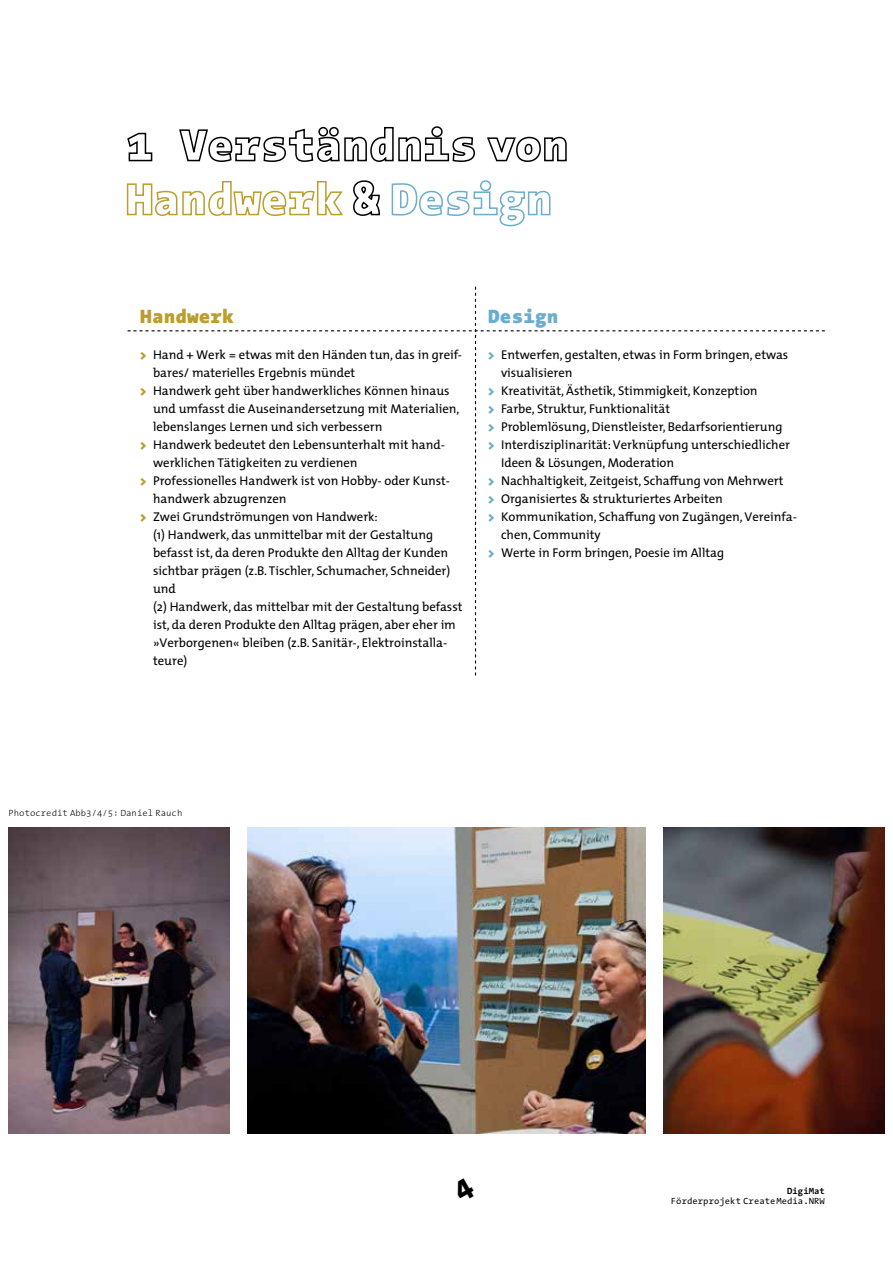
<style>
.page{position:relative;width:893px;height:1263px;background:#fff}
.page>*{position:absolute;margin:0;border:0;box-sizing:border-box;transform-origin:0 0}
.t1{font:900 19.5px "The Sans Mono";color:#bb9e2d}
.t2{font:900 19.5px "The Sans Mono";color:#6cadcd}
.t3{font:12.75px "The Mix";color:#000}
.t4{font:300 9px "The Sans Mono";color:#000}
.t5{font:9px "The Sans Mono";color:#000}
.t6{font:700 9px "The Sans Mono";color:#000}
.s1{font-weight:900;color:#bb9e2d}
.s2{font-weight:900;color:#6cadcd}
</style>
<div class="page">
<svg style="left:127px;top:132px;width:26px;height:30px"></svg>
<svg style="left:179px;top:126px;width:296px;height:36px"></svg>
<svg style="left:487px;top:136px;width:80px;height:26px"></svg>
<svg style="left:126px;top:181px;width:217px;height:35px"></svg>
<svg style="left:353px;top:180px;width:27px;height:36px"></svg>
<svg style="left:391px;top:180px;width:160px;height:47px"></svg>
<svg style="left:128px;top:287px;width:697px;height:388px"></svg>
<img style="left:248px;top:827px;width:397px;height:306px">
<img style="left:9px;top:827px;width:221px;height:306px">
<img style="left:663px;top:827px;width:221px;height:306px">
<h1 class="t1" style="left:140px;top:305px;width:95px">Handwerk</h1>
<h1 class="t2" style="left:488px;top:305px;width:72px">Design</h1>
<p class="t3" style="left:140px;top:344px;width:323px"><span class="s1">&gt;</span> Hand + Werk = etwas mit den Händen tun, das in greif-</p>
<p class="t3" style="left:153px;top:362px;width:204px">bares/ materielles Ergebnis mündet</p>
<p class="t3" style="left:140px;top:380px;width:311px"><span class="s1">&gt;</span> Handwerk geht über handwerkliches Können hinaus</p>
<p class="t3" style="left:153px;top:398px;width:308px">und umfasst die Auseinandersetzung mit Materialien,</p>
<p class="t3" style="left:153px;top:416px;width:231px">lebenslanges Lernen und sich verbessern</p>
<p class="t3" style="left:140px;top:434px;width:306px"><span class="s1">&gt;</span> Handwerk bedeutet den Lebensunterhalt mit hand-</p>
<p class="t3" style="left:153px;top:452px;width:206px">werklichen Tätigkeiten zu verdienen</p>
<p class="t3" style="left:140px;top:470px;width:311px"><span class="s1">&gt;</span> Professionelles Handwerk ist von Hobby- oder Kunst-</p>
<p class="t3" style="left:153px;top:488px;width:135px">handwerk abzugrenzen</p>
<p class="t3" style="left:140px;top:506px;width:239px"><span class="s1">&gt;</span> Zwei Grundströmungen von Handwerk:</p>
<p class="t3" style="left:153px;top:524px;width:282px">(1) Handwerk, das unmittelbar mit der Gestaltung</p>
<p class="t3" style="left:153px;top:542px;width:297px">befasst ist, da deren Produkte den Alltag der Kunden</p>
<p class="t3" style="left:153px;top:560px;width:299px">sichtbar prägen (z.B. Tischler, Schumacher, Schneider)</p>
<p class="t3" style="left:153px;top:578px;width:24px">und</p>
<p class="t3" style="left:153px;top:596px;width:311px">(2) Handwerk, das mittelbar mit der Gestaltung befasst</p>
<p class="t3" style="left:153px;top:614px;width:304px">ist, da deren Produkte den Alltag prägen, aber eher im</p>
<p class="t3" style="left:153px;top:632px;width:296px">»Verborgenen« bleiben (z.B. Sanitär-, Elektroinstalla-</p>
<p class="t3" style="left:153px;top:650px;width:36px">teure)</p>
<p class="t3" style="left:488px;top:344px;width:302px"><span class="s2">&gt;</span> Entwerfen, gestalten, etwas in Form bringen, etwas</p>
<p class="t3" style="left:501px;top:362px;width:73px">visualisieren</p>
<p class="t3" style="left:488px;top:380px;width:271px"><span class="s2">&gt;</span> Kreativität, Ästhetik, Stimmigkeit, Konzeption</p>
<p class="t3" style="left:488px;top:398px;width:183px"><span class="s2">&gt;</span> Farbe, Struktur, Funktionalität</p>
<p class="t3" style="left:488px;top:416px;width:296px"><span class="s2">&gt;</span> Problemlösung, Dienstleister, Bedarfsorientierung</p>
<p class="t3" style="left:488px;top:434px;width:303px"><span class="s2">&gt;</span> Interdisziplinarität: Verknüpfung unterschiedlicher</p>
<p class="t3" style="left:501px;top:452px;width:175px">Ideen &amp; Lösungen, Moderation</p>
<p class="t3" style="left:488px;top:470px;width:297px"><span class="s2">&gt;</span> Nachhaltigkeit, Zeitgeist, Schaffung von Mehrwert</p>
<p class="t3" style="left:488px;top:488px;width:236px"><span class="s2">&gt;</span> Organisiertes &amp; strukturiertes Arbeiten</p>
<p class="t3" style="left:488px;top:506px;width:310px"><span class="s2">&gt;</span> Kommunikation, Schaffung von Zugängen, Vereinfa-</p>
<p class="t3" style="left:501px;top:524px;width:101px">chen, Community</p>
<p class="t3" style="left:488px;top:542px;width:237px"><span class="s2">&gt;</span> Werte in Form bringen, Poesie im Alltag</p>
<p class="t4" style="left:9px;top:808px;width:175px">Photocredit Abb3/4/5: Daniel Rauch</p>
<p class="t6" style="left:787px;top:1185px;width:39px">DigiMat</p>
<p class="t5" style="left:671px;top:1195px;width:156px">Förderprojekt CreateMedia.NRW</p>
</div>
